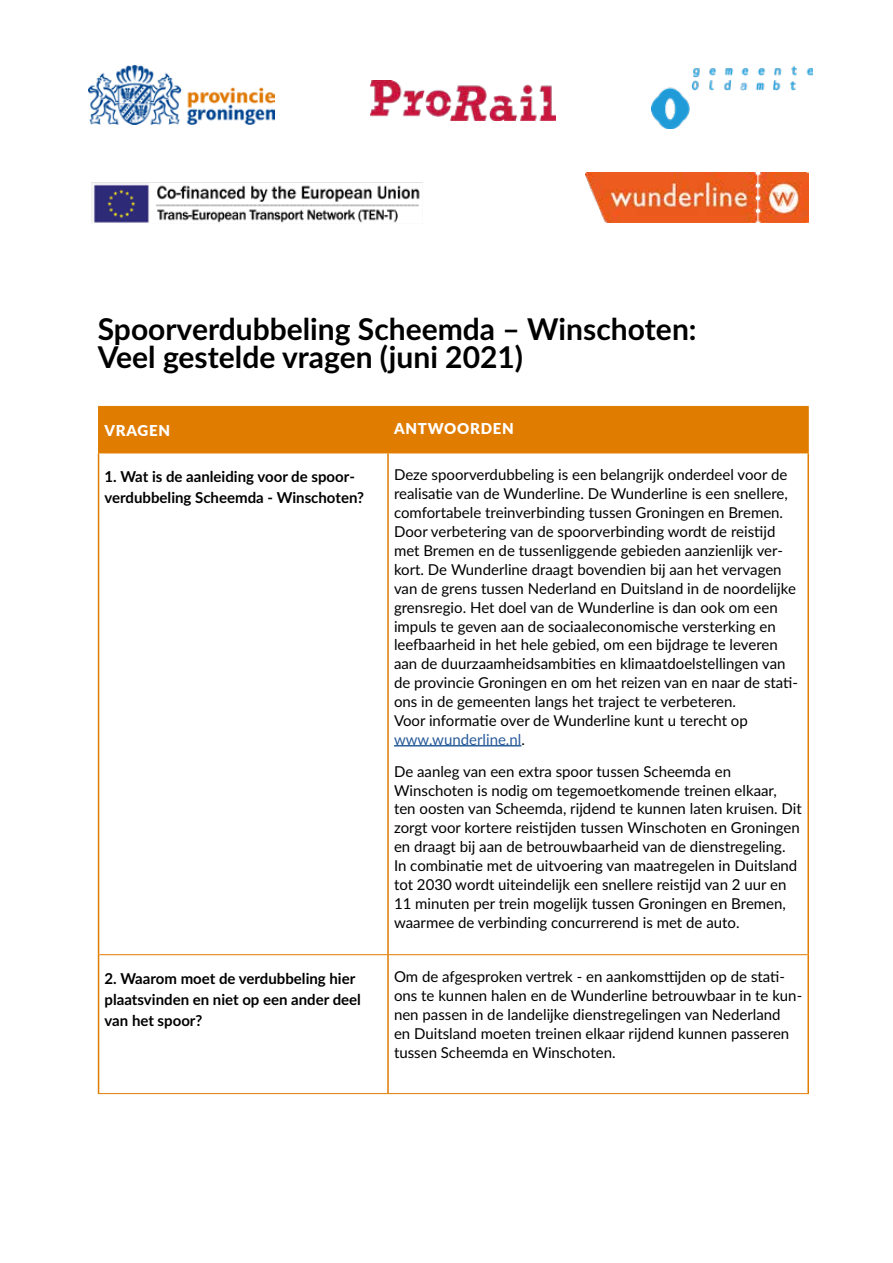
<style>
.page{position:relative;width:893px;height:1263px;background:#fff}
.page>*{position:absolute;margin:0;border:0;box-sizing:border-box;transform-origin:0 0}
.hoofdkop{font:700 30px/28.5px "Lato";color:#000}
.t1{font:15px/18.9px "Lato";color:#000}
.vraagstelling{font:700 15px/21px "Lato";color:#000}
.tabelkop{font:900 15px "Lato";letter-spacing:.05em;color:#fff}
.s1{font-family:"Lato Regular 2"}
.s2{color:#275b9b}
</style>
<div class="page">
<img style="left:88px;top:65px;width:186px;height:59px">
<img style="left:370px;top:81px;width:185px;height:40px">
<img style="left:651px;top:67px;width:161px;height:61px">
<img style="left:91px;top:182px;width:332px;height:42px">
<img style="left:586px;top:172px;width:222px;height:50px">
<div style="left:99px;top:407px;width:709px;height:46px;background:#e07c00"></div>
<hr style="left:98px;top:453px;width:1px;height:502px;background:#e07c00">
<hr style="left:387px;top:453px;width:2px;height:501px;background:#e07c00">
<hr style="left:807px;top:453px;width:2px;height:502px;background:#e07c00">
<hr style="left:98px;top:955px;width:1px;height:138px;background:#e07c00">
<hr style="left:387px;top:955px;width:2px;height:138px;background:#e07c00">
<hr style="left:807px;top:955px;width:2px;height:138px;background:#e07c00">
<hr style="left:98px;top:406px;width:290px;height:1px;background:#e07c00">
<hr style="left:98px;top:407px;width:1px;height:46px;background:#e07c00">
<hr style="left:388px;top:406px;width:421px;height:1px;background:#e07c00">
<hr style="left:388px;top:407px;width:1px;height:46px;background:#e07c00">
<hr style="left:808px;top:407px;width:1px;height:46px;background:#e07c00">
<hr style="left:99px;top:954px;width:289px;height:1px;background:#e07c00">
<hr style="left:388px;top:954px;width:419px;height:1px;background:#e07c00">
<hr style="left:98px;top:1093px;width:290px;height:1px;background:#e07c00">
<hr style="left:388px;top:1093px;width:421px;height:1px;background:#e07c00">
<hr style="left:98px;top:453px;width:290px;height:1px;background:#e07c00">
<hr style="left:388px;top:453px;width:421px;height:1px;background:#e07c00">
<hr style="left:394px;top:745px;width:127px;height:1px;background:#275b9b">
<h1 class="hoofdkop" style="left:98px;top:313px;width:600px">Spoorverdubbeling Scheemda – Winschoten:<br>Veel gestelde vragen (juni 2021)</h1>
<p class="tabelkop" style="left:105px;top:419px;width:67px">VRAGEN</p>
<p class="tabelkop" style="left:394px;top:417px;width:121px">ANTWOORDEN</p>
<p class="vraagstelling" style="left:105px;top:466px;width:261px">1. Wat is de aanleiding voor de spoor&shy;verdubbeling Scheemda - Winschoten?</p>
<p class="t1" style="left:394px;top:465px;width:406px"><span class="s1">Deze spoorverdubbeling is een belangrijk onderdeel voor de </span>realisatie van de Wunderline. De Wunderline is een snellere, comfortabele treinverbinding tussen Groningen en Bremen.<br>Door verbetering van de spoorverbinding wordt de reistijd <span class="s1">met Bremen en de tussenliggende gebieden aanzienlijk ver&shy;</span>kort. De Wunderline draagt bovendien bij aan het vervagen <span class="s1">van de grens tussen Nederland en Duitsland in de noordelijke </span>grensregio. Het doel van de Wunderline is dan ook om een impuls te geven aan de sociaaleconomische versterking en leefbaarheid in het hele gebied, om een bijdrage te leveren aan de duurzaamheidsambities en klimaatdoelstellingen van de provincie Groningen en om het reizen van en naar de stati&shy;ons in de gemeenten langs het traject te verbeteren.</p>
<p class="t1" style="left:394px;top:710px;width:355px">Voor informatie over de Wunderline kunt u terecht op <span class="s2">www.wunderline.nl</span>.</p>
<p class="t1" style="left:394px;top:761px;width:409px">De aanleg van een extra spoor tussen Scheemda en Winschoten is nodig om tegemoetkomende treinen elkaar, ten oosten van Scheemda, rijdend te kunnen laten kruisen. Dit zorgt voor kortere reistijden tussen Winschoten en Groningen en draagt bij aan de betrouwbaarheid van de dienstregeling.</p>
<p class="t1" style="left:394px;top:856px;width:405px">In combinatie met de uitvoering van maatregelen in Duitsland tot 2030 wordt uiteindelijk een snellere reistijd van 2 uur en 11 minuten per trein mogelijk tussen Groningen en Bremen, waarmee de verbinding concurrerend is met de auto.</p>
<p class="vraagstelling" style="left:105px;top:967px;width:258px">2. Waarom moet de verdubbeling hier plaatsvinden en niet op een ander deel van het spoor?</p>
<p class="t1" style="left:394px;top:966px;width:410px">Om de afgesproken vertrek - en aankomsttijden op de stati&shy;ons te kunnen halen en de Wunderline betrouwbaar in te kun&shy;<span class="s1">nen passen in de landelijke dienstregelingen van Nederland<br>en Duitsland moeten treinen elkaar rijdend kunnen passeren </span>tussen Scheemda en Winschoten.</p>
</div>
